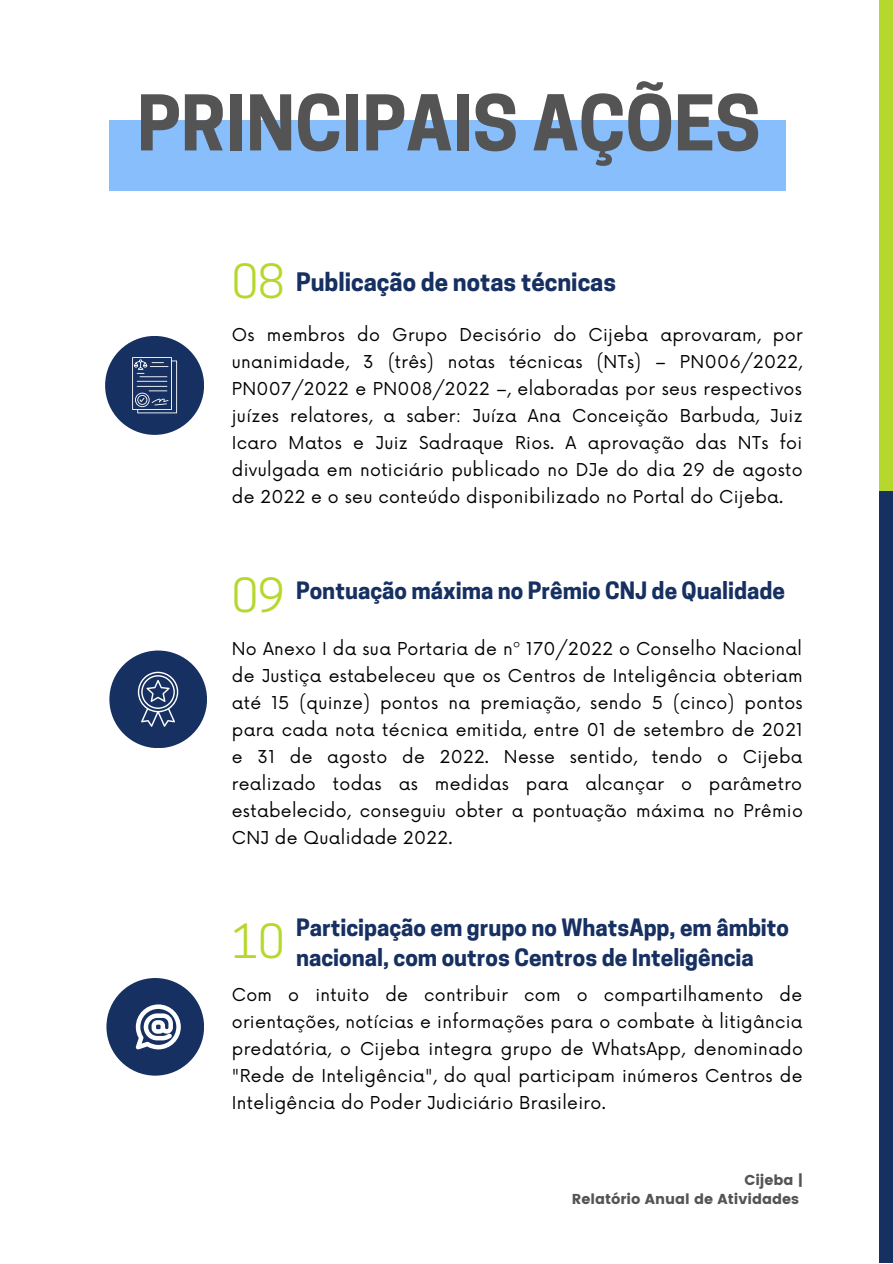
<style>
.page{position:relative;width:893px;height:1264px;background:#fff}
.page>*{position:absolute;margin:0;border:0;box-sizing:border-box;transform-origin:0 0}
.t1{font:700 72px "Cooper Hewitt";color:#545454}
.t2{font:44.1px "Cooper Hewitt";color:#b6d82e}
.t3{font:700 24px "Cooper Hewitt";color:#173062}
.t4{font:700 22.5px/30.3px "Cooper Hewitt";color:#173062}
.t5{font:17.25px/27px "Now";letter-spacing:.02em;color:#000;text-align:justify}
.t6{font:14.4px/19px "Poppins";color:#545454;text-align:right}
.s1{font-weight:400;font-size:44.1px;color:#b6d82e}
</style>
<div class="page">
<div style="left:879px;top:0;width:13px;height:491px;background:#b6d82e"></div>
<div style="left:879px;top:491px;width:13px;height:771px;background:#173062"></div>
<div style="left:109px;top:120px;width:676px;height:70px;background:#88befb"></div>
<div style="left:105px;top:336px;width:99px;height:99px;background:#173062;border-radius:50%"></div>
<div style="left:109px;top:650px;width:98px;height:98px;background:#173062;border-radius:50%"></div>
<svg style="left:132px;top:357px;width:45px;height:56px"></svg>
<svg style="left:138px;top:671px;width:40px;height:55px"></svg>
<div style="left:106px;top:978px;width:98px;height:97px;background:#173062;border-radius:50%"></div>
<svg style="left:136px;top:1004px;width:45px;height:45px"></svg>
<h1 class="t1" style="left:137px;top:96px;width:625px">PRINCIPAIS AÇÕES</h1>
<h3 class="t3" style="left:232px;top:272px;width:386px"><span class="s1">08</span> Publicação de notas técnicas</h3>
<p class="t5" style="left:232px;top:322px;width:572px">Os membros do Grupo Decisório do Cijeba aprovaram, por unanimidade, 3 (três) notas técnicas (NTs) – PN006/2022, PN007/2022 e PN008/2022 –, elaboradas por seus respectivos juízes relatores, a saber: Juíza Ana Conceição Barbuda, Juiz Icaro Matos e Juiz Sadraque Rios. A aprovação das NTs foi divulgada em noticiário publicado no DJe do dia 29 de agosto de 2022 e o seu conteúdo disponibilizado no Portal do Cijeba.</p>
<h3 class="t4" style="left:232px;top:577px;width:554px"><span class="s1">09</span> Pontuação máxima no Prêmio CNJ de Qualidade</h3>
<p class="t5" style="left:232px;top:636px;width:572px">No Anexo I da sua Portaria de nº 170/2022 o Conselho Nacional de Justiça estabeleceu que os Centros de Inteligência obteriam até 15 (quinze) pontos na premiação, sendo 5 (cinco) pontos para cada nota técnica emitida, entre 01 de setembro de 2021 e 31 de agosto de 2022. Nesse sentido, tendo o Cijeba realizado todas as medidas para alcançar o parâmetro estabelecido, conseguiu obter a pontuação máxima no Prêmio CNJ de Qualidade 2022.</p>
<h2 class="t2" style="left:232px;top:924px;width:54px">10</h2>
<h3 class="t4" style="left:296px;top:914px;width:494px">Participação em grupo no WhatsApp, em âmbito nacional, com outros Centros de Inteligência</h3>
<p class="t5" style="left:232px;top:981px;width:572px">Com o intuito de contribuir com o compartilhamento de orientações, notícias e informações para o combate à litigância predatória, o Cijeba integra grupo de WhatsApp, denominado "Rede de Inteligência", do qual participam inúmeros Centros de Inteligência do Poder Judiciário Brasileiro.</p>
<p class="t6" style="left:572px;top:1170px;width:233px">Cijeba |<br>Relatório Anual de Atividades</p>
</div>
